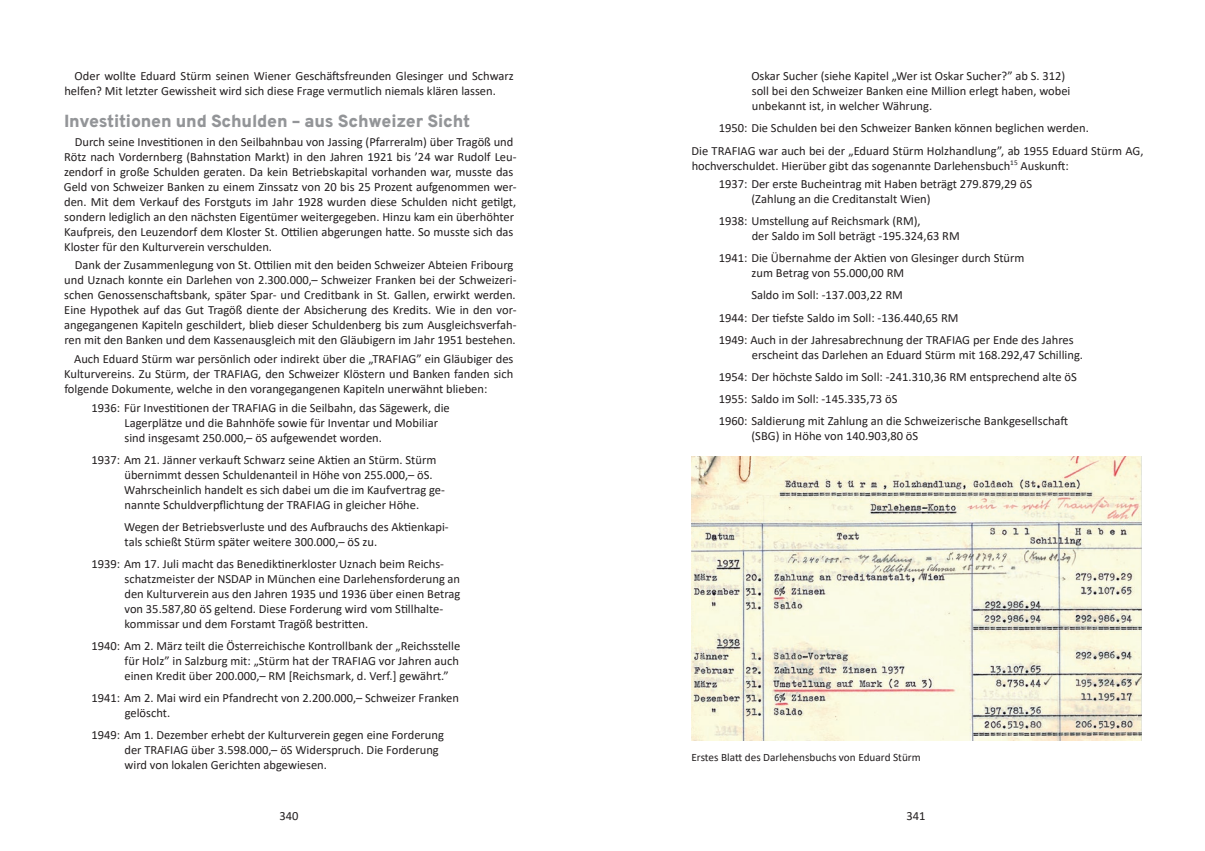
<style>
.page{position:relative;width:1205px;height:851px;background:#fff}
.page>*{position:absolute;margin:0;border:0;box-sizing:border-box;transform-origin:0 0}
.über_klein{font:800 17.5px "Overpass";letter-spacing:-.01em;color:#939598}
.aufz_jahreszahlen{font:12.5px/15px "Calibri";color:#231f20}
.fliess{font:12.5px/15px "Calibri";color:#231f20}
.fliess_ohne_einzug{font:12.5px/15px "Calibri";color:#231f20}
.bidunterschrift{font:11.25px "Calibri";color:#231f20}
</style>
<div class="page">
<img style="left:691px;top:456px;width:450px;height:284px">
<p class="fliess" style="left:64px;top:68px;width:451px;text-indent:10px">Oder wollte Eduard Stürm seinen Wiener Geschäftsfreunden Glesinger und Schwarz helfen? Mit letzter Gewissheit wird sich diese Frage vermutlich niemals klären lassen.</p>
<p class="über_klein" style="left:64px;top:109px;width:408px">Investitionen und Schulden – aus Schweizer Sicht</p>
<p class="fliess" style="left:64px;top:134px;width:454px;text-indent:11px">Durch seine Investitionen in den Seilbahnbau von Jassing (Pfarreralm) über Tragöß und Rötz nach Vordernberg (Bahnstation Markt) in den Jahren 1921 bis ’24 war Rudolf Leu&shy;zendorf in große Schulden geraten. Da kein Betriebskapital vorhanden war, musste das Geld von Schweizer Banken zu einem Zinssatz von 20 bis 25 Prozent aufgenommen wer&shy;den. Mit dem Verkauf des Forstguts im Jahr 1928 wurden diese Schulden nicht getilgt, sondern lediglich an den nächsten Eigentümer weitergegeben. Hinzu kam ein überhöhter Kaufpreis, den Leuzendorf dem Kloster St. Ottilien abgerungen hatte. So musste sich das Kloster für den Kulturverein verschulden.</p>
<p class="fliess" style="left:64px;top:257px;width:454px;text-indent:11px">Dank der Zusammenlegung von St. Ottilien mit den beiden Schweizer Abteien Fribourg und Uznach konnte ein Darlehen von 2.300.000,– Schweizer Franken bei der Schweizeri&shy;schen Genossenschaftsbank, später Spar- und Creditbank in St. Gallen, erwirkt werden.<br>Eine Hypothek auf das Gut Tragöß diente der Absicherung des Kredits. Wie in den vor&shy;angegangenen Kapiteln geschildert, blieb dieser Schuldenberg bis zum Ausgleichsverfah&shy;ren mit den Banken und dem Kassenausgleich mit den Gläubigern im Jahr 1951 bestehen.</p>
<p class="fliess" style="left:64px;top:351px;width:451px;text-align:justify;text-indent:10px">Auch Eduard Stürm war persönlich oder indirekt über die „TRAFIAG” ein Gläubiger des Kulturvereins. Zu Stürm, der TRAFIAG, den Schweizer Klöstern und Banken fanden sich folgende Dokumente, welche in den vorangegangenen Kapiteln unerwähnt blieben:</p>
<p class="aufz_jahreszahlen" style="left:124px;top:399px;width:327px;text-indent:-33px">1936: Für Investitionen der TRAFIAG in die Seilbahn, das Sägewerk, die<br>Lagerplätze und die Bahnhöfe sowie für Inventar und Mobiliar sind insgesamt 250.000,– öS aufgewendet worden.</p>
<p class="aufz_jahreszahlen" style="left:124px;top:451px;width:322px;text-indent:-33px">1937: Am 21. Jänner verkauft Schwarz seine Aktien an Stürm. Stürm übernimmt dessen Schuldenanteil in Höhe von 255.000,– öS.<br>Wahrscheinlich handelt es sich dabei um die im Kaufvertrag ge&shy;nannte Schuldverpflichtung der TRAFIAG in gleicher Höhe.</p>
<p class="aufz_jahreszahlen" style="left:124px;top:519px;width:326px">Wegen der Betriebsverluste und des Aufbrauchs des Aktienkapi&shy;tals schießt Stürm später weitere 300.000,– öS zu.</p>
<p class="aufz_jahreszahlen" style="left:124px;top:556px;width:337px;text-indent:-33px">1939: Am 17. Juli macht das Benediktinerkloster Uznach beim Reichs&shy;schatzmeister der NSDAP in München eine Darlehensforderung an den Kulturverein aus den Jahren 1935 und 1936 über einen Betrag von 35.587,80 öS geltend. Diese Forderung wird vom Stillhalte&shy;kommissar und dem Forstamt Tragöß bestritten.</p>
<p class="aufz_jahreszahlen" style="left:124px;top:638px;width:337px;text-align:justify;text-indent:-33px">1940: Am 2. März teilt die Österreichische Kontrollbank der „Reichsstelle für Holz” in Salzburg mit: „Stürm hat der TRAFIAG vor Jahren auch einen Kredit über 200.000,– RM [Reichsmark, d. Verf.] gewährt.”</p>
<p class="aufz_jahreszahlen" style="left:125px;top:690px;width:336px;text-indent:-33px">1941: Am 2. Mai wird ein Pfandrecht von 2.200.000,– Schweizer Franken gelöscht.</p>
<p class="aufz_jahreszahlen" style="left:124px;top:727px;width:321px;text-indent:-33px">1949: Am 1. Dezember erhebt der Kulturverein gegen eine Forderung der TRAFIAG über 3.598.000,– öS Widerspruch. Die Forderung wird von lokalen Gerichten abgewiesen.</p>
<p class="aufz_jahreszahlen" style="left:751px;top:68px;width:321px">Oskar Sucher (siehe Kapitel „Wer ist Oskar Sucher?” ab S. 312) soll bei den Schweizer Banken eine Million erlegt haben, wobei unbekannt ist, in welcher Währung.</p>
<p class="aufz_jahreszahlen" style="left:719px;top:120px;width:371px">1950: Die Schulden bei den Schweizer Banken können beglichen werden.</p>
<p class="fliess_ohne_einzug" style="left:691px;top:142px;width:453px">Die TRAFIAG war auch bei der „Eduard Stürm Holzhandlung”, ab 1955 Eduard Stürm AG, hochverschuldet. Hierüber gibt das sogenannte Darlehensbuch<sup>15</sup> Auskunft:</p>
<p class="aufz_jahreszahlen" style="left:751px;top:176px;width:282px;text-indent:-33px">1937: Der erste Bucheintrag mit Haben beträgt 279.879,29 öS (Zahlung an die Creditanstalt Wien)</p>
<p class="aufz_jahreszahlen" style="left:752px;top:213px;width:209px;text-indent:-33px">1938: Umstellung auf Reichsmark (RM),<br>der Saldo im Soll beträgt -195.324,63 RM</p>
<p class="aufz_jahreszahlen" style="left:751px;top:250px;width:274px;text-indent:-33px">1941: Die Übernahme der Aktien von Glesinger durch Stürm zum Betrag von 55.000,00 RM</p>
<p class="aufz_jahreszahlen" style="left:751px;top:287px;width:153px">Saldo im Soll: -137.003,22 RM</p>
<p class="aufz_jahreszahlen" style="left:719px;top:309px;width:241px">1944: Der tiefste Saldo im Soll: -136.440,65 RM</p>
<p class="aufz_jahreszahlen" style="left:752px;top:331px;width:333px;text-indent:-33px">1949: Auch in der Jahresabrechnung der TRAFIAG per Ende des Jahres erscheint das Darlehen an Eduard Stürm mit 168.292,47 Schilling.</p>
<p class="aufz_jahreszahlen" style="left:719px;top:369px;width:359px">1954: Der höchste Saldo im Soll: -241.310,36 RM entsprechend alte öS</p>
<p class="aufz_jahreszahlen" style="left:719px;top:391px;width:180px">1955: Saldo im Soll: -145.335,73 öS</p>
<p class="aufz_jahreszahlen" style="left:751px;top:413px;width:318px;text-indent:-33px">1960: Saldierung mit Zahlung an die Schweizerische Bankgesellschaft (SBG) in Höhe von 140.903,80 öS</p>
<p class="bidunterschrift" style="left:691px;top:749px;width:231px">Erstes Blatt des Darlehensbuchs von Eduard Stürm</p>
<p class="fliess" style="left:279px;top:808px;width:21px">340</p>
<p class="fliess" style="left:906px;top:808px;width:21px">341</p>
</div>
